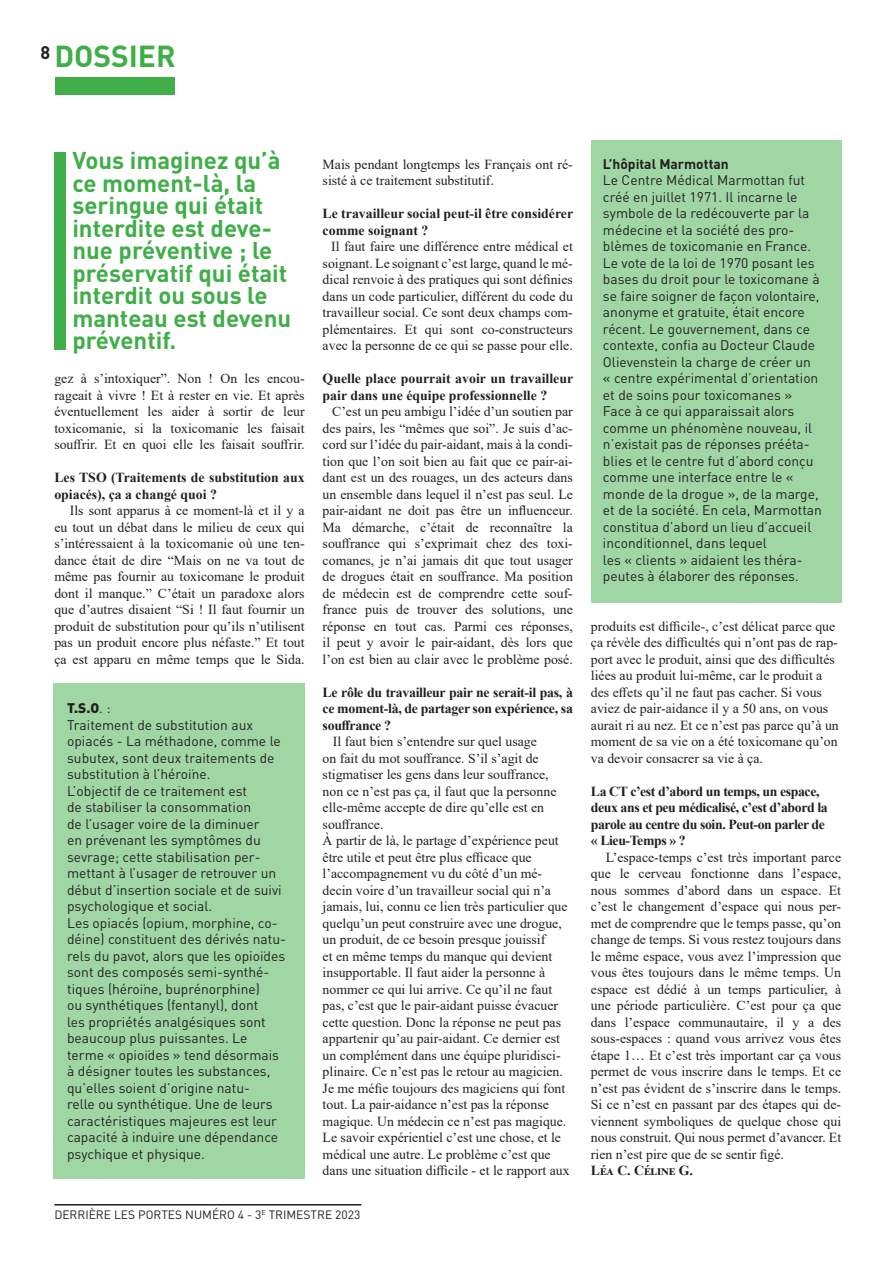
<style>
.page{position:relative;width:893px;height:1262px;background:#fff}
.page>*{position:absolute;margin:0;border:0;box-sizing:border-box;transform-origin:0 0}
.t1{font:700 30px "DIN";color:#40ae49}
.t2{font:700 24px/22.5px "DIN";color:#40ae49}
.t3{font:13.8px/16.5px "Times New Roman";color:#231f20;text-align:justify}
.t4{font:13.8px/16.5px "DIN";color:#231f20}
.t5{font:13.8px/16.5px "font 000000002 cee 419 a";color:#231f20}
.t6{font:13.8px/16.5px "font 000000002 cee 419 a";letter-spacing:-.03em;color:#231f20}
.t7{font:700 13.8px "DIN";color:#231f20}
.t8{font:12px "DIN";color:#231f20}
.s1{font-family:"Times New Roman"}
.s2{font-weight:900}
</style>
<div class="page">
<hr style="left:54px;top:1204px;width:307px;height:2px;background:#231f20">
<div style="left:56px;top:78px;width:119px;height:17px;background:#40ae49"></div>
<div style="left:53px;top:684px;width:252px;height:495px;background:#9fd6a4"></div>
<div style="left:591px;top:140px;width:250px;height:462px;background:#9fd6a4"></div>
<div style="left:55px;top:152px;width:11px;height:197px;background:#40ae49"></div>
<h1 class="t1" style="left:41px;top:39px;width:137px"><sup>8</sup> DOSSIER</h1>
<h2 class="t2" style="left:72px;top:149px;width:220px">Vous imaginez qu’à ce moment-là, la seringue qui était interdite est deve&shy;nue préventive ; le préservatif qui était interdit ou sous le manteau est devenu préventif.</h2>
<p class="t7" style="left:603px;top:155px;width:127px">L’hôpital Marmottan</p>
<p class="t3" style="left:323px;top:157px;width:252px">Mais pendant longtemps les Français ont ré&shy;sisté à ce traitement substitutif.</p>
<p class="t5" style="left:323px;top:205px;width:252px">Le travailleur social peut-il être considérer comme soignant ?</p>
<p class="t5" style="left:331px;top:238px;width:243px">Il faut faire une différence entre médical et</p>
<p class="t3" style="left:323px;top:256px;width:252px">soignant. Le soignant c’est large, quand le mé-</p>
<p class="t5" style="left:323px;top:271px;width:252px">dical renvoie à des pratiques qui sont définies dans un code particulier, différent du code du</p>
<p class="t3" style="left:323px;top:306px;width:252px">travailleur social. Ce sont deux champs com&shy;plémentaires. Et qui sont co-constructeurs avec la personne de ce qui se passe pour elle.</p>
<p class="t5" style="left:323px;top:370px;width:252px">Quelle place pourrait avoir un travailleur pair dans une équipe professionnelle ?</p>
<p class="t3" style="left:323px;top:405px;width:252px;text-indent:10px">C’est un peu ambigu l’idée d’un soutien par des pairs, les “mêmes que soi”. Je suis d’ac&shy;cord sur l’idée du pair-aidant, mais à la condi&shy;tion que l’on soit bien au fait que ce pair-ai&shy;dant est un des rouages, un des acteurs dans un ensemble dans lequel il n’est pas seul. Le</p>
<p class="t5" style="left:323px;top:502px;width:252px">pair-aidant ne doit pas être un influenceur.</p>
<p class="t3" style="left:323px;top:520px;width:252px">Ma démarche, c’était de reconnaître la</p>
<p class="t5" style="left:323px;top:535px;width:252px">souffrance qui s’exprimait chez des toxi<span class="s1">-</span></p>
<p class="t3" style="left:323px;top:553px;width:252px">comanes, je n’ai jamais dit que tout usager</p>
<p class="t5" style="left:323px;top:568px;width:252px">de drogues était en souffrance. Ma position</p>
<p class="t3" style="left:323px;top:586px;width:252px">de médecin est de comprendre cette souf&shy;france puis de trouver des solutions, une réponse en tout cas. Parmi ces réponses, il peut y avoir le pair-aidant, dès lors que l’on est bien au clair avec le problème posé.</p>
<p class="t5" style="left:323px;top:683px;width:252px;text-align:justify">Le rôle du travailleur pair ne serait-il pas, à ce moment-là, de partager son expérience, sa souffrance ?</p>
<p class="t3" style="left:333px;top:735px;width:205px">Il faut bien s’entendre sur quel usage</p>
<p class="t5" style="left:323px;top:749px;width:228px">on fait du mot souffrance. S’il s’agit de stigmatiser les gens dans leur souffrance,</p>
<p class="t3" style="left:323px;top:784px;width:235px">non ce n’est pas ça, il faut que la personne elle-même accepte de dire qu’elle est en</p>
<p class="t5" style="left:323px;top:815px;width:62px">souffrance.</p>
<p class="t3" style="left:323px;top:834px;width:238px">À partir de là, le partage d’expérience peut</p>
<p class="t5" style="left:323px;top:848px;width:211px">être utile et peut être plus efficace que</p>
<p class="t3" style="left:323px;top:867px;width:246px;text-align:left">l’accompagnement vu du côté d’un mé&shy;decin voire d’un travailleur social qui n’a jamais, lui, connu ce lien très particulier que quelqu’un peut construire avec une drogue, un produit, de ce besoin presque jouissif<br>et en même temps du manque qui devient insupportable. Il faut aider la personne à nommer ce qui lui arrive. Ce qu’il ne faut pas, c’est que le pair-aidant puisse évacuer cette question. Donc la réponse ne peut pas appartenir qu’au pair-aidant. Ce dernier est un complément dans une équipe pluridisci&shy;plinaire. Ce n’est pas le retour au magicien.</p>
<p class="t5" style="left:323px;top:1079px;width:244px">Je me méfie toujours des magiciens qui font</p>
<p class="t3" style="left:323px;top:1098px;width:245px;text-align:left">tout. La pair-aidance n’est pas la réponse magique. Un médecin ce n’est pas magique.<br>Le savoir expérientiel c’est une chose, et le médical une autre. Le problème c’est que</p>
<p class="t5" style="left:323px;top:1162px;width:249px">dans une situation difficile - et le rapport aux</p>
<p class="t4" style="left:603px;top:172px;width:220px">Le Centre Médical Marmottan fut créé en juillet 1971. Il incarne le symbole de la redécouverte par la médecine et la société des pro&shy;blèmes de toxicomanie en France.<br>Le vote de la loi de 1970 posant les bases du droit pour le toxicomane à se faire soigner de façon volontaire, anonyme et gratuite, était encore récent. Le gouvernement, dans ce contexte, confia au Docteur Claude Olievenstein la charge de créer un « centre expérimental d’orientation et de soins pour toxicomanes » Face à ce qui apparaissait alors comme un phénomène nouveau, il n’existait pas de réponses prééta&shy;blies et le centre fut d’abord conçu comme une interface entre le « monde de la drogue », de la marge, et de la société. En cela, Marmottan constitua d’abord un lieu d’accueil inconditionnel, dans lequel<br>les « clients » aidaient les théra&shy;peutes à élaborer des réponses.</p>
<p class="t3" style="left:54px;top:372px;width:252px">gez à s’intoxiquer”. Non ! On les encou&shy;rageait à vivre ! Et à rester en vie. Et après éventuellement les aider à sortir de leur toxicomanie, si la toxicomanie les faisait</p>
<p class="t5" style="left:54px;top:436px;width:252px">souffrir. Et en quoi elle les faisait souffrir.</p>
<p class="t5" style="left:54px;top:469px;width:252px">Les TSO (Traitements de substitution aux opiacés), ça a changé quoi ?</p>
<p class="t3" style="left:54px;top:504px;width:252px;text-indent:15px">Ils sont apparus à ce moment-là et il y a eu tout un débat dans le milieu de ceux qui s’intéressaient à la toxicomanie où une ten&shy;dance était de dire “Mais on ne va tout de même pas fournir au toxicomane le produit dont il manque.” C’était un paradoxe alors que d’autres disaient “Si ! Il faut fournir un produit de substitution pour qu’ils n’utilisent pas un produit encore plus néfaste.” Et tout ça est apparu en même temps que le Sida.</p>
<p class="t5" style="left:591px;top:617px;width:248px">produits est difficile-, c’est délicat parce que ça révèle des difficultés qui n’ont pas de rap&shy;port avec le produit, ainsi que des difficultés</p>
<p class="t3" style="left:591px;top:669px;width:233px">liées au produit lui-même, car le produit a</p>
<p class="t5" style="left:591px;top:683px;width:233px">des effets qu’il ne faut pas cacher. Si vous</p>
<p class="t3" style="left:591px;top:702px;width:249px;text-align:left">aviez de pair-aidance il y a 50 ans, on vous aurait ri au nez. Et ce n’est pas parce qu’à un moment de sa vie on a été toxicomane qu’on va devoir consacrer sa vie à ça.</p>
<p class="t6" style="left:591px;top:782px;width:238px">La CT c’est d’abord un temps, un espace, deux ans et peu médicalisé, c’est d’abord la parole au centre du soin. Peut-on parler de « Lieu-Temps » ?</p>
<p class="t3" style="left:591px;top:850px;width:252px;text-indent:15px">L’espace-temps c’est très important parce que le cerveau fonctionne dans l’espace, nous sommes d’abord dans un espace. Et c’est le changement d’espace qui nous per&shy;met de comprendre que le temps passe, qu’on change de temps. Si vous restez toujours dans le même espace, vous avez l’impression que vous êtes toujours dans le même temps. Un espace est dédié à un temps particulier, à une période particulière. C’est pour ça que dans l’espace communautaire, il y a des sous-espaces : quand vous arrivez vous êtes étape 1… Et c’est très important car ça vous permet de vous inscrire dans le temps. Et ce n’est pas évident de s’inscrire dans le temps.<br>Si ce n’est en passant par des étapes qui de&shy;viennent symboliques de quelque chose qui nous construit. Qui nous permet d’avancer. Et</p>
<p class="t5" style="left:591px;top:1145px;width:195px">rien n’est pire que de se sentir figé.<br>Léa C. Céline G.</p>
<p class="t4" style="left:67px;top:700px;width:220px"><span class="s2">T.S.O</span>. :<br>Traitement de substitution aux opiacés - La méthadone, comme le subutex, sont deux traitements de substitution à l’héroïne.<br>L’objectif de ce traitement est<br>de stabiliser la consommation<br>de l’usager voire de la diminuer<br>en prévenant les symptômes du sevrage; cette stabilisation per&shy;mettant à l’usager de retrouver un début d’insertion sociale et de suivi psychologique et social.<br>Les opiacés (opium, morphine, co&shy;déine) constituent des dérivés natu&shy;rels du pavot, alors que les opioïdes sont des composés semi-synthé&shy;tiques (héroïne, buprénorphine)<br>ou synthétiques (fentanyl), dont<br>les propriétés analgésiques sont beaucoup plus puissantes. Le terme « opioïdes » tend désormais à désigner toutes les substances, qu’elles soient d’origine natu-<br>relle ou synthétique. Une de leurs caractéristiques majeures est leur capacité à induire une dépendance psychique et physique.</p>
<p class="t8" style="left:54px;top:1208px;width:307px">DERRIÈRE LES PORTES NUMÉRO 4 - 3<sup>E</sup> TRIMESTRE 2023</p>
</div>
